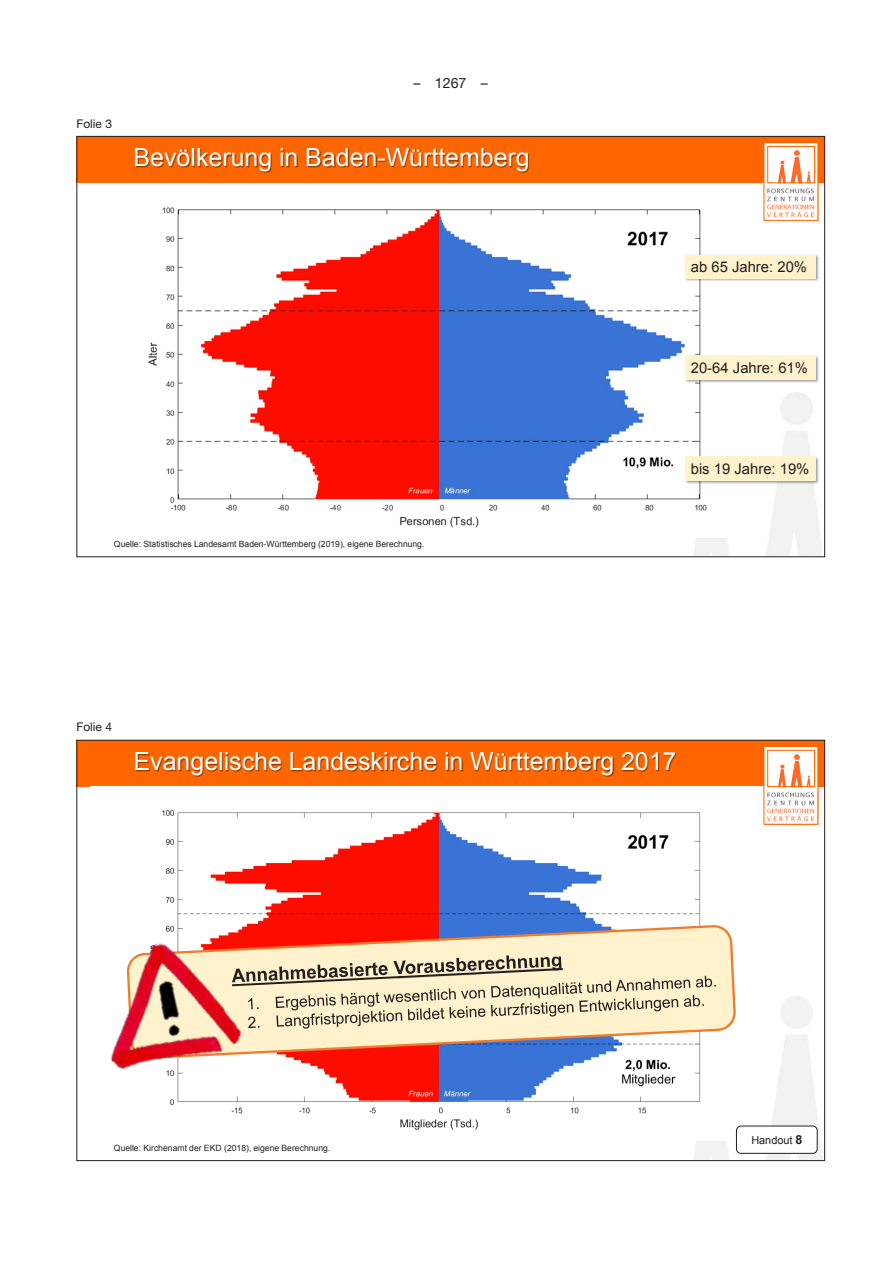
<style>
.page{position:relative;width:893px;height:1263px;background:#fff}
.page>*{position:absolute;margin:0;border:0;box-sizing:border-box;transform-origin:0 0}
.t1{font:25.05px "Arial";color:#fff}
.t2{font:14.85px "Arial";color:#231f20}
.t3{font:14.25px "Helvetica Neue LT";color:#231f20}
.t4{font:12px "Helvetica Neue LT";color:#231f20}
.t5{font:10.95px "Arial";color:#231f20}
.t6{font:8.55px "Arial";color:#231f20}
.s1{font-weight:700;font-size:12.45px}
</style>
<div class="page">
<div style="left:77px;top:136px;width:748px;height:47px;background:#f60"></div>
<img style="left:148px;top:184px;width:616px;height:344px">
<img style="left:136px;top:148px;width:226px;height:41px">
<img style="left:362px;top:153px;width:8px;height:36px">
<img style="left:370px;top:148px;width:177px;height:41px">
<svg style="left:766px;top:145px;width:50px;height:73px"></svg>
<div style="left:767px;top:146px;width:48px;height:37px;border:1px solid #f60"></div>
<img style="left:680px;top:252px;width:140px;height:239px">
<div style="left:685px;top:356px;width:130px;height:24px;background:#fff2cc"></div>
<div style="left:685px;top:255px;width:130px;height:23px;background:#fff2cc"></div>
<div style="left:685px;top:456px;width:130px;height:25px;background:#fff2cc"></div>
<div style="left:77px;top:740px;width:748px;height:47px;background:#f60"></div>
<img style="left:162px;top:787px;width:602px;height:353px">
<img style="left:118px;top:752px;width:155px;height:41px">
<img style="left:273px;top:752px;width:182px;height:41px">
<img style="left:455px;top:752px;width:150px;height:41px">
<img style="left:605px;top:752px;width:89px;height:41px">
<svg style="left:766px;top:748px;width:50px;height:74px"></svg>
<div style="left:767px;top:750px;width:48px;height:37px;border:1px solid #f60"></div>
<svg style="left:162px;top:923px;width:575px;height:137px"></svg>
<img style="left:110px;top:930px;width:134px;height:145px">
<img style="left:145px;top:974px;width:43px;height:58px">
<img style="left:155px;top:1009px;width:38px;height:40px">
<svg style="left:232px;top:955px;width:484px;height:74px"></svg>
<div style="left:736px;top:1126px;width:82px;height:28px;background:#fff;border:1px solid #231f20;border-radius:5px"></div>
<h3 class="t4" style="left:77px;top:116px;width:37px">Folie 3</h3>
<h3 class="t3" style="left:414px;top:74px;width:76px">– 1267 –</h3>
<h1 class="t1" style="left:134px;top:141px;width:398px">Bevölkerung in Baden-Württemberg</h1>
<p class="t6" style="left:114px;top:538px;width:312px">Quelle: Statistisches Landesamt Baden-Württemberg (2019), eigene Berechnung.</p>
<h2 class="t2" style="left:691px;top:257px;width:118px">ab 65 Jahre: 20%</h2>
<h2 class="t2" style="left:691px;top:358px;width:119px">20-64 Jahre: 61%</h2>
<h2 class="t2" style="left:691px;top:459px;width:120px">bis 19 Jahre: 19%</h2>
<h3 class="t4" style="left:77px;top:720px;width:37px">Folie 4</h3>
<h1 class="t1" style="left:134px;top:745px;width:544px">Evangelische Landeskirche in Württemberg 2017</h1>
<p class="t6" style="left:114px;top:1142px;width:218px">Quelle: Kirchenamt der EKD (2018), eigene Berechnung.</p>
<p class="t5" style="left:751px;top:1133px;width:53px">Handout <span class="s1">8</span></p>
</div>
